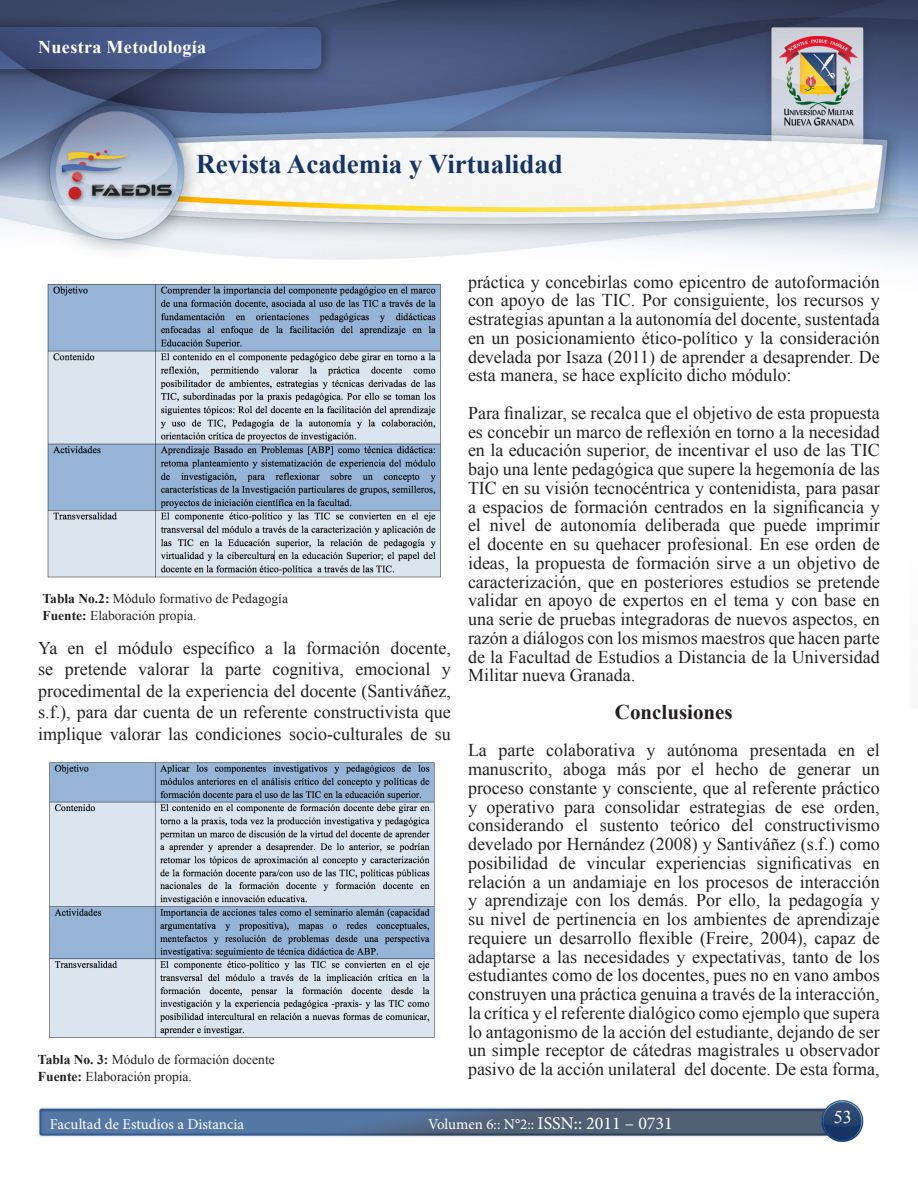
<style>
.page{position:relative;width:918px;height:1188px;background:#fff}
.page>*{position:absolute;margin:0;border:0;box-sizing:border-box;transform-origin:0 0}
.t1{font:700 27px "Times New Roman";color:#163564}
.Subtitulo{font:700 21px "Times New Roman";color:#231f20}
.Contenidos_Españo{font:18px/18.8px "Times New Roman";color:#231f20;text-align:justify}
.t2{font:700 18px "Times New Roman";letter-spacing:.02em;color:#fff}
.t3{font:18px "Times New Roman";color:#fff}
.t4{font:15px "Minion Pro";color:#fff}
.Pie_de_pag_docum{font:13.5px "Times New Roman";color:#231f20}
.s1{font-weight:700}
.s2{font-size:18px}
</style>
<div class="page">
<img style="left:0;top:0;width:918px;height:1142px">
<img style="left:43px;top:278px;width:402px;height:305px">
<img style="left:42px;top:756px;width:399px;height:287px">
<p class="t2" style="left:38px;top:34px;width:169px">Nuestra Metodología</p>
<h1 class="t1" style="left:196px;top:146px;width:368px">Revista Academia y Virtualidad</h1>
<p class="Pie_de_pag_docum" style="left:43px;top:590px;width:247px"><span class="s1">Tabla No.2:</span> Módulo formativo de Pedagogía</p>
<p class="Pie_de_pag_docum" style="left:43px;top:606px;width:156px"><span class="s1">Fuente:</span> Elaboración propia.</p>
<p class="Contenidos_Españo" style="left:38px;top:637px;width:414px;line-height:21.6px">Ya en el módulo específico a la formación docente, se pretende valorar la parte cognitiva, emocional y procedimental de la experiencia del docente (Santiváñez, s.f.), para dar cuenta de un referente constructivista que implique valorar las condiciones socio-culturales de su</p>
<p class="Pie_de_pag_docum" style="left:38px;top:1051px;width:238px"><span class="s1">Tabla No. 3:</span> Módulo de formación docente</p>
<p class="Pie_de_pag_docum" style="left:38px;top:1067px;width:156px"><span class="s1">Fuente:</span> Elaboración propia.</p>
<p class="Contenidos_Españo" style="left:468px;top:272px;width:413px">práctica y concebirlas como epicentro de autoformación con apoyo de las TIC. Por consiguiente, los recursos y estrategias apuntan a la autonomía del docente, sustentada en un posicionamiento ético-político y la consideración develada por Isaza (2011) de aprender a desaprender. De esta manera, se hace explícito dicho módulo:</p>
<p class="Contenidos_Españo" style="left:468px;top:403px;width:413px">Para finalizar, se recalca que el objetivo de esta propuesta es concebir un marco de reflexión en torno a la necesidad en la educación superior, de incentivar el uso de las TIC bajo una lente pedagógica que supere la hegemonía de las TIC en su visión tecnocéntrica y contenidista, para pasar a espacios de formación centrados en la significancia y el nivel de autonomía deliberada que puede imprimir el docente en su quehacer profesional. En ese orden de ideas, la propuesta de formación sirve a un objetivo de caracterización, que en posteriores estudios se pretende validar en apoyo de expertos en el tema y con base en una serie de pruebas integradoras de nuevos aspectos, en razón a diálogos con los mismos maestros que hacen parte de la Facultad de Estudios a Distancia de la Universidad Militar nueva Granada.</p>
<p class="Subtitulo" style="left:615px;top:697px;width:119px">Conclusiones</p>
<p class="Contenidos_Españo" style="left:468px;top:741px;width:413px">La parte colaborativa y autónoma presentada en el manuscrito, aboga más por el hecho de generar un proceso constante y consciente, que al referente práctico y operativo para consolidar estrategias de ese orden, considerando el sustento teórico del constructivismo develado por Hernández (2008) y Santiváñez (s.f.) como posibilidad de vincular experiencias significativas en relación a un andamiaje en los procesos de interacción y aprendizaje con los demás. Por ello, la pedagogía y su nivel de pertinencia en los ambientes de aprendizaje requiere un desarrollo flexible (Freire, 2004), capaz de adaptarse a las necesidades y expectativas, tanto de los estudiantes como de los docentes, pues no en vano ambos construyen una práctica genuina a través de la interacción, la crítica y el referente dialógico como ejemplo que supera lo antagonismo de la acción del estudiante, dejando de ser un simple receptor de cátedras magistrales u observador pasivo de la acción unilateral del docente. De esta forma,</p>
<p class="t4" style="left:50px;top:1114px;width:196px">Facultad de Estudios a Distancia</p>
<p class="t4" style="left:428px;top:1114px;width:246px">Volumen 6:: N°2:: <span class="s2">ISSN:: 2011 – 0731</span></p>
<p class="t3" style="left:834px;top:1105px;width:19px">53</p>
</div>
